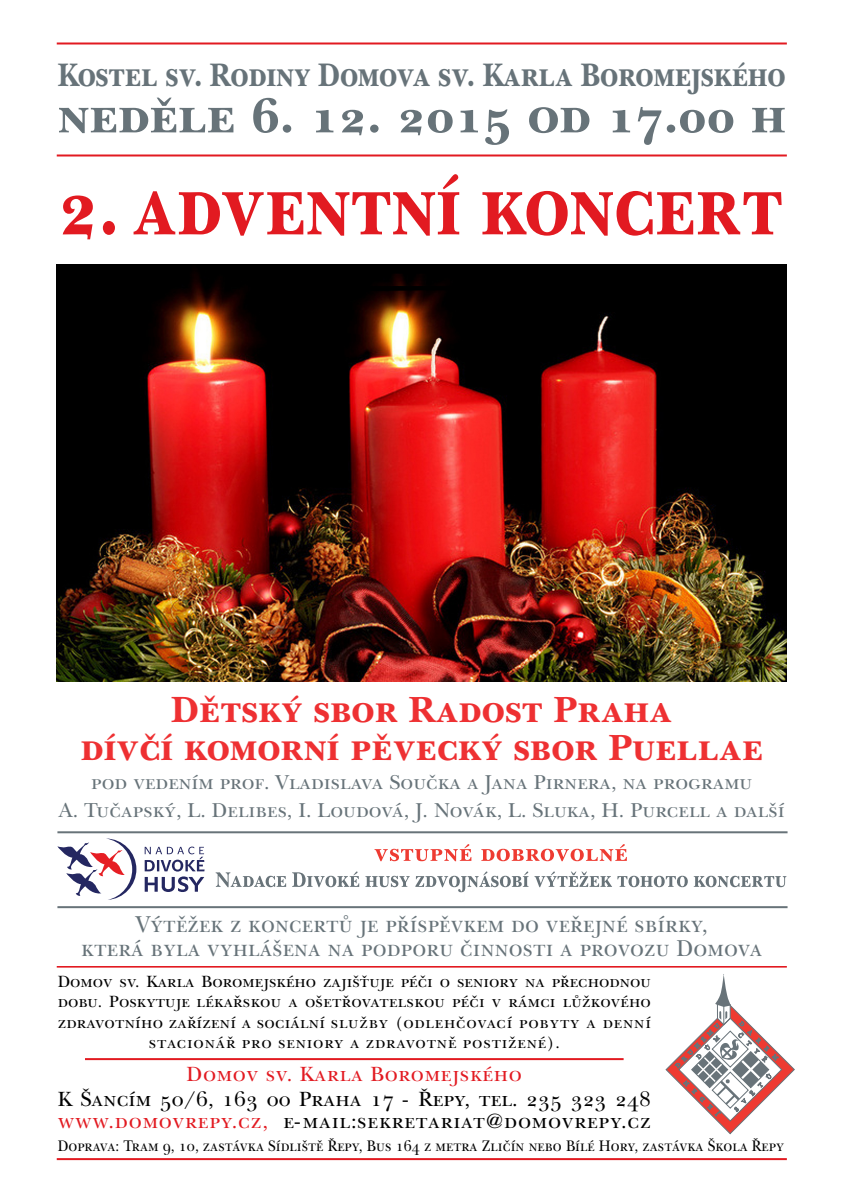
<style>
.page{position:relative;width:841px;height:1190px;background:#fff}
.page>*{position:absolute;margin:0;border:0;box-sizing:border-box;transform-origin:0 0}
.t1{font:86px "New Baskerville CE Bold SC";letter-spacing:-.01em;color:#e21a21;scale:.87 1}
.t2{font:50px "New Baskerville CE Bold SC";letter-spacing:-.01em;color:#677379;scale:1.05 1}
.t3{font:38px/38px "New Baskerville CE Bold SC";color:#ee3032;text-align:center}
.t4{font:34px "New Baskerville CE Bold SC";letter-spacing:-.01em;color:#677379;scale:.88 1}
.t5{font:24px/24px "New Baskerville CE SC";letter-spacing:.005em;color:#677379;text-align:center;scale:.95 1}
.t6{font:21.5px/22px "New Baskerville CE SC";letter-spacing:.035em;color:#000}
.t7{font:21.5px "New Baskerville CE SC";letter-spacing:.03em;color:#e21a21}
.t8{font:21px/28px "New Baskerville CE SC";color:#677379;text-align:center}
.t9{font:17px/20.4px "New Baskerville CE SC";letter-spacing:.01em;color:#000;text-align:center}
.t10{font:16px "New Baskerville CE SC";color:#000;scale:.91 1}
.t11{font:5.9px "New Baskerville CE";color:#687379}
.s1{color:#e21a21}
</style>
<div class="page">
<img style="left:57px;top:265px;width:730px;height:416px">
<hr style="left:85px;top:1058px;width:539px;height:2px;background:#e21a21">
<hr style="left:57px;top:1158px;width:730px;height:2px;background:#e21a21">
<hr style="left:57px;top:966px;width:730px;height:2px;background:#e21a21">
<hr style="left:57px;top:154px;width:730px;height:2px;background:#e21a21">
<hr style="left:57px;top:42px;width:730px;height:2px;background:#e21a21">
<svg style="left:375px;top:844px;width:96px;height:17px"></svg>
<svg style="left:481px;top:844px;width:146px;height:17px"></svg>
<svg style="left:216px;top:872px;width:70px;height:15px"></svg>
<svg style="left:292px;top:871px;width:67px;height:16px"></svg>
<svg style="left:365px;top:871px;width:323px;height:21px"></svg>
<svg style="left:694px;top:876px;width:92px;height:11px"></svg>
<svg style="left:145px;top:847px;width:60px;height:45px"></svg>
<svg style="left:57px;top:839px;width:79px;height:61px"></svg>
<hr style="left:57px;top:906px;width:731px;height:2px;background:#687379">
<hr style="left:57px;top:831px;width:731px;height:2px;background:#687379">
<svg style="left:666px;top:974px;width:129px;height:160px"></svg>
<h3 class="t4" style="left:58px;top:55px;width:829px">Kostel sv. Rodiny Domova sv. Karla Boromejského</h3>
<h2 class="t2" style="left:58px;top:86px;width:695px">nedûle 6. 12. 2015 od 17.00 h</h2>
<h1 class="t1" style="left:58px;top:154px;width:836px">2. adventní koncert</h1>
<h3 class="t3" style="left:80px;top:690px;width:684px">Dûtsk˘ sbor Radost Praha<br>dívãí komorní pûveck˘ sbor Puellae</h3>
<p class="t8" style="left:59px;top:768px;width:727px">pod vedením prof. Vladislava Souãka a Jana Pirnera, na programu<br>A. Tuãapsk˘, L. Delibes, I. Loudová, J. Novák, L. Sluka, H. Purcell a dal‰í</p>
<h3 class="t5" style="left:81px;top:912px;width:718px">V˘tûÏek z koncertÛ je pfiíspûvkem do vefiejné sbírky,<br>která byla vyhlá‰ena na podporu ãinnosti a provozu Domova</h3>
<p class="t9" style="left:58px;top:971px;width:595px">Domov sv. Karla Boromejského zaji‰Èuje péãi o seniory na pfiechodnou dobu. Poskytuje lékafiskou a o‰etfiovatelskou péãi v rámci lÛÏkového zdravotního zafiízení a sociální sluÏby (odlehãovací pobyty a denní stacionáfi pro seniory a zdravotnû postiÏené).</p>
<p class="t11" style="left:675px;top:1065px;width:61px;rotate:-45deg">DRUHÉMU</p>
<p class="t11" style="left:716px;top:1117px;width:48px;rotate:-135deg">JEDEN</p>
<p class="t7" style="left:187px;top:1061px;width:337px">Domov sv. Karla Boromejského</p>
<p class="t6" style="left:58px;top:1088px;width:595px">K ·ancím 50/6, 163 00 Praha 17 - ¤epy, tel. 235 323 248 <span class="s1">www.domovrepy.cz,</span> e-mail:sekretariat@domovrepy.cz</p>
<p class="t10" style="left:58px;top:1136px;width:800px">Doprava: Tram 9, 10, zastávka Sídli‰tû ¤epy, Bus 164 z metra Zliãín nebo Bílé Hory, zastávka ·kola ¤epy</p>
</div>
